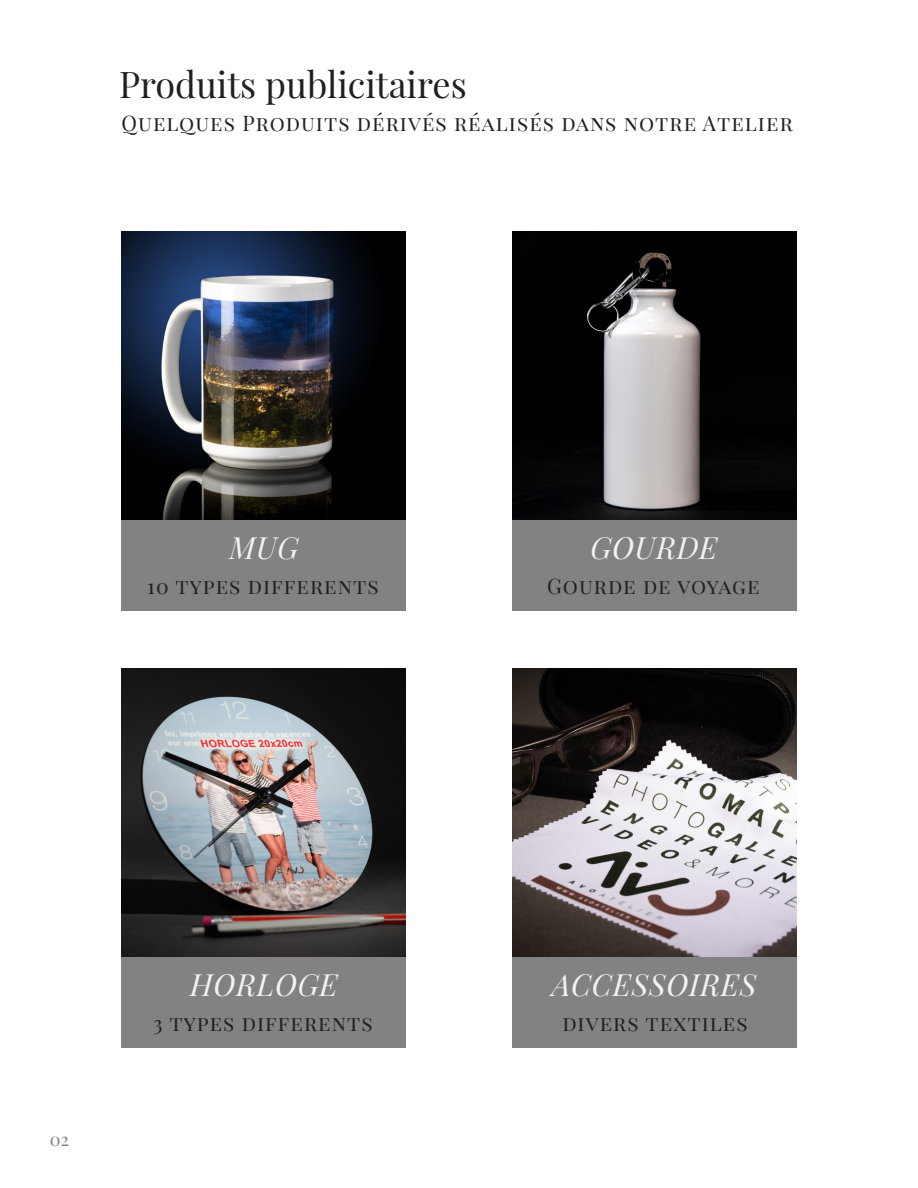
<style>
.page{position:relative;width:918px;height:1188px;background:#fff}
.page>*{position:absolute;margin:0;border:0;box-sizing:border-box;transform-origin:0 0}
.Heading_-_Left_Aligned{font:36px "Playfair Display";color:#231f20}
.Heading_-_Center_Aligned{font:italic 30px "Playfair Display";letter-spacing:.025em;color:#f1f3f3}
.Subheading_-_Center_Aligned{font:21px "Playfair Display";letter-spacing:.05em;color:#231f20}
.Subheading_-_Left_Aligned{font:21px "Playfair Display";letter-spacing:.05em;color:#231f20}
.t1{font:18px "Playfair Display";color:#828183}
</style>
<div class="page">
<div style="left:122px;top:519px;width:284px;height:92px;background:#828183"></div>
<div style="left:512px;top:519px;width:284px;height:92px;background:#828183"></div>
<div style="left:122px;top:956px;width:284px;height:92px;background:#828183"></div>
<div style="left:512px;top:956px;width:284px;height:92px;background:#828183"></div>
<img style="left:122px;top:232px;width:284px;height:287px">
<img style="left:512px;top:232px;width:284px;height:287px">
<img style="left:122px;top:669px;width:284px;height:287px">
<img style="left:512px;top:669px;width:284px;height:287px">
<p class="Heading_-_Left_Aligned" style="left:119px;top:57px;width:349px">Produits publicitaires</p>
<p class="Subheading_-_Left_Aligned" style="left:122px;top:106px;width:673px">Quelques Produits dérivés réalisés dans notre Atelier</p>
<p class="Heading_-_Center_Aligned" style="left:229px;top:525px;width:71px">MUG</p>
<p class="Heading_-_Center_Aligned" style="left:590px;top:525px;width:129px">GOURDE</p>
<p class="Subheading_-_Center_Aligned" style="left:147px;top:570px;width:233px">10 types differents</p>
<p class="Subheading_-_Center_Aligned" style="left:547px;top:570px;width:214px">Gourde de voyage</p>
<p class="t1" style="left:50px;top:1125px;width:21px">02</p>
<p class="Heading_-_Center_Aligned" style="left:190px;top:961px;width:149px">HORLOGE</p>
<p class="Heading_-_Center_Aligned" style="left:552px;top:961px;width:206px">ACCESSOIRES</p>
<p class="Subheading_-_Center_Aligned" style="left:153px;top:1007px;width:221px">3 types differents</p>
<p class="Subheading_-_Center_Aligned" style="left:562px;top:1007px;width:187px">divers textiles</p>
</div>
